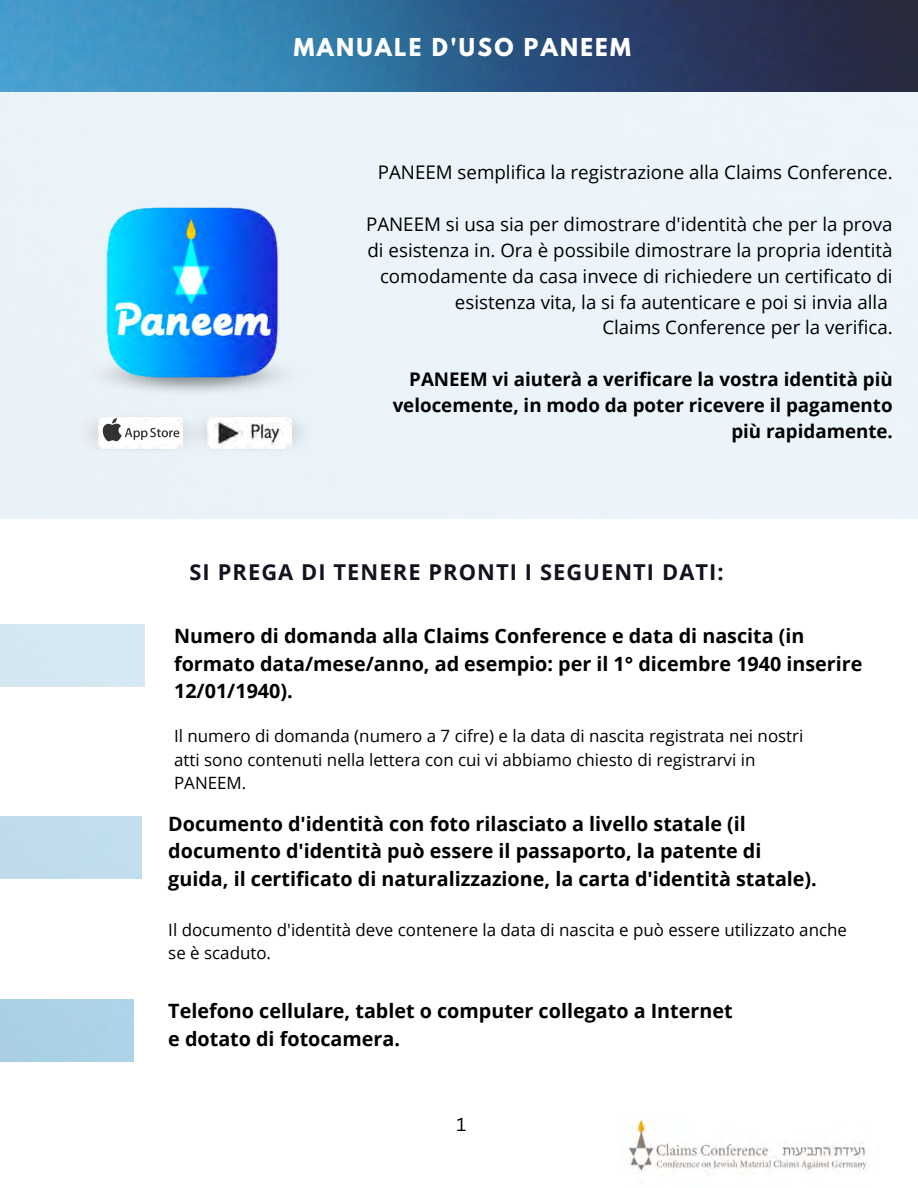
<style>
.page{position:relative;width:918px;height:1188px;background:#fff}
.page>*{position:absolute;margin:0;border:0;box-sizing:border-box;transform-origin:0 0}
.t1{font:700 21.9px "Open Sans";letter-spacing:.05em;color:#131320}
.t2{font:700 21.9px "League Spartan";letter-spacing:.1em;color:#fff}
.t3{font:700 19.8px/27.5px "Open Sans";color:#000}
.t4{font:18.75px/25.8px "Open Sans";color:#000;text-align:right}
.t5{font:700 18.75px/26px "Open Sans";color:#000;text-align:right}
.t6{font:18.15px "Canva Sans";color:#000}
.t7{font:16.95px/23.2px "Open Sans";color:#000}
</style>
<div class="page">
<img style="left:628px;top:1119px;width:239px;height:53px">
<img style="left:0;top:0;width:918px;height:518px">
<div style="left:86px;top:351px;width:220px;height:48px;background:#eaf3f8"></div>
<img style="left:95px;top:197px;width:194px;height:196px">
<img style="left:205px;top:413px;width:109px;height:41px">
<img style="left:207px;top:418px;width:84px;height:30px">
<img style="left:72px;top:413px;width:133px;height:42px">
<img style="left:98px;top:418px;width:85px;height:30px">
<div style="left:101px;top:422px;width:80px;height:23px;background:#fefefe;border-radius:12px"></div>
<svg style="left:102px;top:418px;width:77px;height:23px"></svg>
<p class="t2" style="left:294px;top:36px;width:339px">MANUALE D'USO PANEEM</p>
<p class="t4" style="left:378px;top:159px;width:516px">PANEEM semplifica la registrazione alla Claims Conference.</p>
<p class="t4" style="left:366px;top:211px;width:528px">PANEEM si usa sia per dimostrare d'identità che per la prova di esistenza in. Ora è possibile dimostrare la propria identità comodamente da casa invece di richiedere un certificato di esistenza vita, la si fa autenticare e poi si invia alla</p>
<p class="t4" style="left:602px;top:314px;width:292px">Claims Conference per la verifica.</p>
<p class="t5" style="left:393px;top:366px;width:502px">PANEEM vi aiuterà a verificare la vostra identità più velocemente, in modo da poter ricevere il pagamento più rapidamente.</p>
<p class="t1" style="left:189px;top:557px;width:536px">SI PREGA DI TENERE PRONTI I SEGUENTI DATI:</p>
<p class="t3" style="left:174px;top:622px;width:690px">Numero di domanda alla Claims Conference e data di nascita (in formato data/mese/anno, ad esempio: per il 1° dicembre 1940 inserire<br>12/01/1940).</p>
<p class="t7" style="left:174px;top:724px;width:631px">Il numero di domanda (numero a 7 cifre) e la data di nascita registrata nei nostri atti sono contenuti nella lettera con cui vi abbiamo chiesto di registrarvi in<br>PANEEM.</p>
<p class="t3" style="left:168px;top:809px;width:650px">Documento d'identità con foto rilasciato a livello statale (il documento d'identità può essere il passaporto, la patente di guida, il certificato di naturalizzazione, la carta d'identità statale).</p>
<p class="t7" style="left:168px;top:918px;width:680px">Il documento d'identità deve contenere la data di nascita e può essere utilizzato anche se è scaduto.</p>
<p class="t3" style="left:168px;top:997px;width:566px">Telefono cellulare, tablet o computer collegato a Internet e dotato di fotocamera.</p>
<p class="t6" style="left:457px;top:1111px;width:11px">1</p>
</div>
